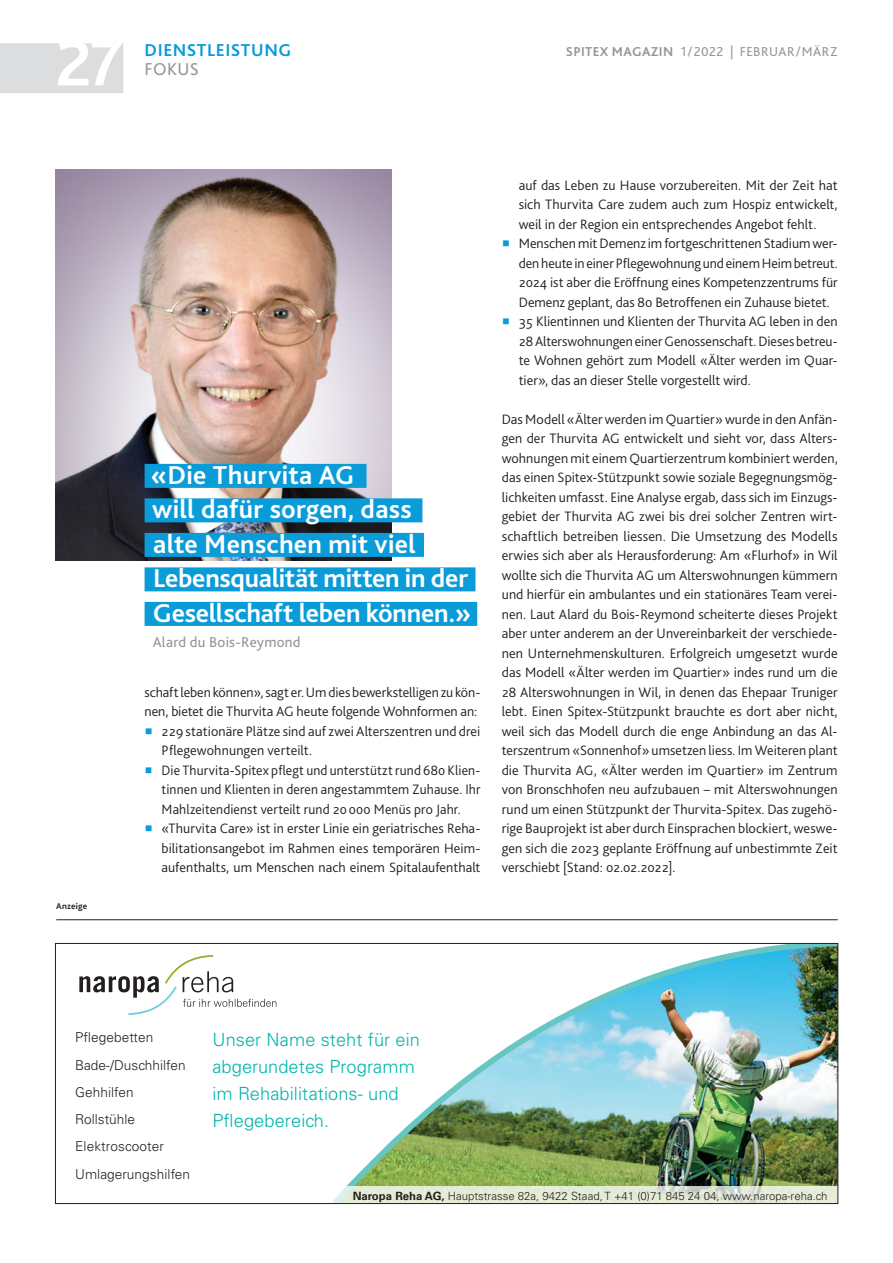
<style>
.page{position:relative;width:893px;height:1263px;background:#fff}
.page>*{position:absolute;margin:0;border:0;box-sizing:border-box;transform-origin:0 0}
.t1{font:700 67.5px "Bliss 2";color:#fff}
.t2{font:700 27px/34.5px "Bliss 2";letter-spacing:-.005em;color:#fff}
.t3{font:300 18.15px/27.3px "Univers LT Std";letter-spacing:.005em;color:#00b5ac}
.t4{font:700 18px "Bliss 2";letter-spacing:.03em;color:#0a9bd9}
.t5{font:18px "Bliss 2";letter-spacing:.02em;color:#939598}
.t6{font:15px "Bliss 2";letter-spacing:.015em;color:#939598}
.t7{font:300 14.25px/19.5px "Bliss 2";color:#231f20;text-align:justify}
.t8{font:300 13.65px/27.3px "Univers LT Std";letter-spacing:.005em;color:#231f20}
.t9{font:13.5px "Bliss 2";letter-spacing:.035em;color:#939598}
.t10{font:300 11.4px "Univers LT Std";color:#231f20}
.t11{font:700 9px "Bliss 2";letter-spacing:.025em;color:#231f20}
.s1{font-weight:700}
.s2{font-family:"Source Sans Pro";color:#0a9bd9}
</style>
<div class="page">
<div style="left:0;top:43px;width:123px;height:50px;background:#dcdddf"></div>
<img style="left:79px;top:945px;width:757px;height:257px">
<div style="left:55px;top:943px;width:783px;height:261px;border:1px solid #231f20"></div>
<hr style="left:56px;top:919px;width:782px;height:1px;background:#231f20">
<img style="left:55px;top:169px;width:336px;height:391px">
<div style="left:145px;top:464px;width:222px;height:24px;background:#0a9bd9"></div>
<div style="left:145px;top:498px;width:277px;height:24px;background:#0a9bd9"></div>
<div style="left:145px;top:533px;width:279px;height:24px;background:#0a9bd9"></div>
<div style="left:145px;top:567px;width:330px;height:24px;background:#0a9bd9"></div>
<div style="left:145px;top:602px;width:332px;height:24px;background:#0a9bd9"></div>
<h1 class="t1" style="left:56px;top:21px;width:69px">27</h1>
<p class="t4" style="left:145px;top:39px;width:148px">DIENSTLEISTUNG</p>
<p class="t9" style="left:566px;top:43px;width:273px"><span class="s1">SPITEX MAGAZIN</span> 1/2022 | FEBRUAR/MÄRZ</p>
<p class="t5" style="left:145px;top:58px;width:56px">FOKUS</p>
<p class="t11" style="left:56px;top:900px;width:33px">Anzeige</p>
<h2 class="t2" style="left:151px;top:458px;width:322px">«Die Thurvita AG<br>will dafür sorgen, dass<br>alte Menschen mit viel<br>Lebensqualität mitten in der<br>Gesellschaft leben können.»</h2>
<p class="t6" style="left:153px;top:633px;width:149px">Alard du Bois-Reymond</p>
<p class="t7" style="left:145px;top:682px;width:337px">schaft leben können», sagt er. Um dies bewerkstelligen zu kön&shy;nen, bietet die Thurvita AG heute folgende Wohnformen an:</p>
<p class="t7" style="left:162px;top:721px;width:320px;text-indent:-17px"><span class="s2">■</span> 229 stationäre Plätze sind auf zwei Alterszentren und drei<br>Pflegewohnungen verteilt.</p>
<p class="t7" style="left:162px;top:760px;width:320px;text-indent:-17px"><span class="s2">■</span> Die Thurvita-Spitex pflegt und unterstützt rund 680 Klien&shy;tinnen und Klienten in deren angestammtem Zuhause. Ihr Mahlzeitendienst verteilt rund 20 000 Menüs pro Jahr.</p>
<p class="t7" style="left:162px;top:819px;width:320px;text-indent:-17px"><span class="s2">■</span> «Thurvita Care» ist in erster Linie ein geriatrisches Reha&shy;bilitationsangebot im Rahmen eines temporären Heim&shy;aufenthalts, um Menschen nach einem Spitalaufenthalt</p>
<p class="t7" style="left:519px;top:175px;width:320px">auf das Leben zu Hause vorzubereiten. Mit der Zeit hat sich Thurvita Care zudem auch zum Hospiz entwickelt, weil in der Region ein entsprechendes Angebot fehlt.</p>
<p class="t7" style="left:519px;top:234px;width:320px;text-indent:-17px"><span class="s2">■</span> Menschen mit Demenz im fortgeschrittenen Stadium wer&shy;den heute in einer Pflegewohnung und einem Heim betreut.<br>2024 ist aber die Eröffnung eines Kompetenzzentrums für Demenz geplant, das 80 Betroffenen ein Zuhause bietet.</p>
<p class="t7" style="left:519px;top:312px;width:320px;text-indent:-17px"><span class="s2">■</span> 35 Klientinnen und Klienten der Thurvita AG leben in den 28 Alterswohnungen einer Genossenschaft. Dieses betreu&shy;te Wohnen gehört zum Modell «Älter werden im Quar&shy;tier», das an dieser Stelle vorgestellt wird.</p>
<p class="t7" style="left:502px;top:409px;width:337px">Das Modell «Älter werden im Quartier» wurde in den Anfän&shy;gen der Thurvita AG entwickelt und sieht vor, dass Alters&shy;wohnungen mit einem Quartierzentrum kombiniert werden, das einen Spitex-Stützpunkt sowie soziale Begegnungsmög&shy;lichkeiten umfasst. Eine Analyse ergab, dass sich im Einzugs&shy;gebiet der Thurvita AG zwei bis drei solcher Zentren wirt&shy;schaftlich betreiben liessen. Die Umsetzung des Modells erwies sich aber als Herausforderung: Am «Flurhof» in Wil wollte sich die Thurvita AG um Alterswohnungen kümmern und hierfür ein ambulantes und ein stationäres Team verei&shy;nen. Laut Alard du Bois-Reymond scheiterte dieses Projekt aber unter anderem an der Unvereinbarkeit der verschiede&shy;nen Unternehmenskulturen. Erfolgreich umgesetzt wurde das Modell «Älter werden im Quartier» indes rund um die 28 Alterswohnungen in Wil, in denen das Ehepaar Truniger lebt. Einen Spitex-Stützpunkt brauchte es dort aber nicht, weil sich das Modell durch die enge Anbindung an das Al&shy;terszentrum «Sonnenhof» umsetzen liess. Im Weiteren plant die Thurvita AG, «Älter werden im Quartier» im Zentrum von Bronschhofen neu aufzubauen – mit Alterswohnungen rund um einen Stützpunkt der Thurvita-Spitex. Das zugehö&shy;rige Bauprojekt ist aber durch Einsprachen blockiert, weswe&shy;gen sich die 2023 geplante Eröffnung auf unbestimmte Zeit verschiebt [Stand: 02.02.2022].</p>
<p class="t8" style="left:75px;top:1024px;width:116px">Pflegebetten<br>Bade-/Duschhilfen<br>Gehhilfen<br>Rollstühle<br>Elektroscooter<br>Umlagerungshilfen</p>
<p class="t3" style="left:212px;top:1025px;width:209px">Unser Name steht für ein abgerundetes Programm im Rehabilitations- und<br>Pflegebereich.</p>
<p class="t10" style="left:353px;top:1189px;width:476px"><span class="s1">Naropa Reha AG,</span> Hauptstrasse 82a, 9422 Staad, T +41 (0)71 845 24 04, www.naropa-reha.ch</p>
</div>
